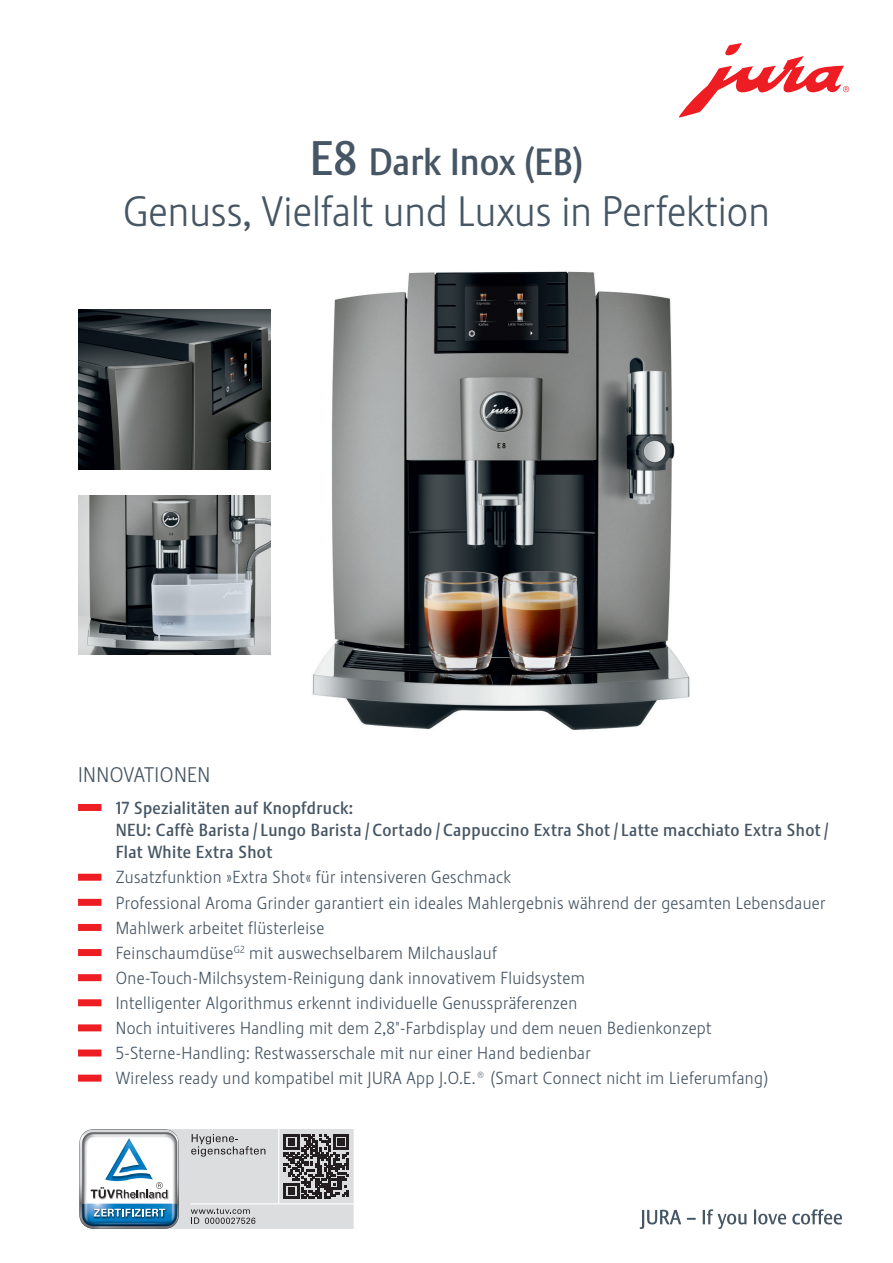
<style>
.page{position:relative;width:893px;height:1263px;background:#fff}
.page>*{position:absolute;margin:0;border:0;box-sizing:border-box;transform-origin:0 0}
.t1{font:300 42px "Stalemate LF";color:#465664}
.t2{font:500 37.5px "Stalemate LF";color:#465664}
.t3{font:300 20.85px "Stalemate LF";letter-spacing:.02em;color:#465664}
.t4{font:300 17.25px/25px "Stalemate LF";letter-spacing:.02em;color:#465664}
.t5{font:500 17.25px/22.4px "Stalemate LF";letter-spacing:.02em;color:#465664}
.s1{font-size:48px}
.s2{font-family:"Stalemate LF Light";font-weight:400}
</style>
<div class="page">
<svg style="left:679px;top:43px;width:170px;height:74px"></svg>
<img style="left:312px;top:271px;width:378px;height:459px">
<svg style="left:640px;top:1209px;width:202px;height:20px"></svg>
<div style="left:78px;top:804px;width:23px;height:7px;background:#ee1d23"></div>
<div style="left:78px;top:874px;width:23px;height:7px;background:#ee1d23"></div>
<div style="left:78px;top:899px;width:23px;height:7px;background:#ee1d23"></div>
<div style="left:78px;top:924px;width:23px;height:7px;background:#ee1d23"></div>
<div style="left:78px;top:949px;width:23px;height:7px;background:#ee1d23"></div>
<div style="left:78px;top:974px;width:23px;height:7px;background:#ee1d23"></div>
<div style="left:78px;top:999px;width:23px;height:7px;background:#ee1d23"></div>
<div style="left:78px;top:1024px;width:23px;height:7px;background:#ee1d23"></div>
<div style="left:78px;top:1049px;width:23px;height:7px;background:#ee1d23"></div>
<div style="left:78px;top:1075px;width:23px;height:6px;background:#ee1d23"></div>
<img style="left:78px;top:495px;width:193px;height:160px">
<img style="left:78px;top:310px;width:193px;height:159px">
<svg style="left:79px;top:1129px;width:275px;height:100px"></svg>
<h2 class="t2" style="left:310px;top:140px;width:275px"><span class="s1">E8</span> Dark Inox (EB)</h2>
<h1 class="t1" style="left:123px;top:187px;width:648px">Genuss, Vielfalt und Luxus in Perfektion</h1>
<p class="t3" style="left:78px;top:762px;width:134px">INNOVATIONEN</p>
<p class="t5" style="left:116px;top:796px;width:714px">17 Spezialitäten auf Knopfdruck:<br>NEU: Caffè Barista / Lungo Barista / Cortado / Cappuccino Extra Shot / Latte macchiato Extra Shot /<br>Flat White Extra Shot</p>
<p class="t4" style="left:116px;top:865px;width:711px">Zusatzfunktion »Extra Shot« für intensiveren Geschmack<br>Professional Aroma Grinder garantiert ein ideales Mahlergebnis während der gesamten Lebensdauer Mahlwerk arbeitet flüsterleise<br>Feinschaumdüse<sup>G2</sup> mit auswechselbarem Milchauslauf<br>One-Touch-Milchsystem-Reinigung dank innovativem Fluidsystem<br>Intelligenter Algorithmus erkennt individuelle Genusspräferenzen<br>Noch intuitiveres Handling mit dem 2,8<span class="s2">"</span>-Farbdisplay und dem neuen Bedienkonzept 5-Sterne-Handling: Restwasserschale mit nur einer Hand bedienbar<br>Wireless ready und kompatibel mit JURA App J.O.E.® (Smart Connect nicht im Lieferumfang)</p>
</div>
